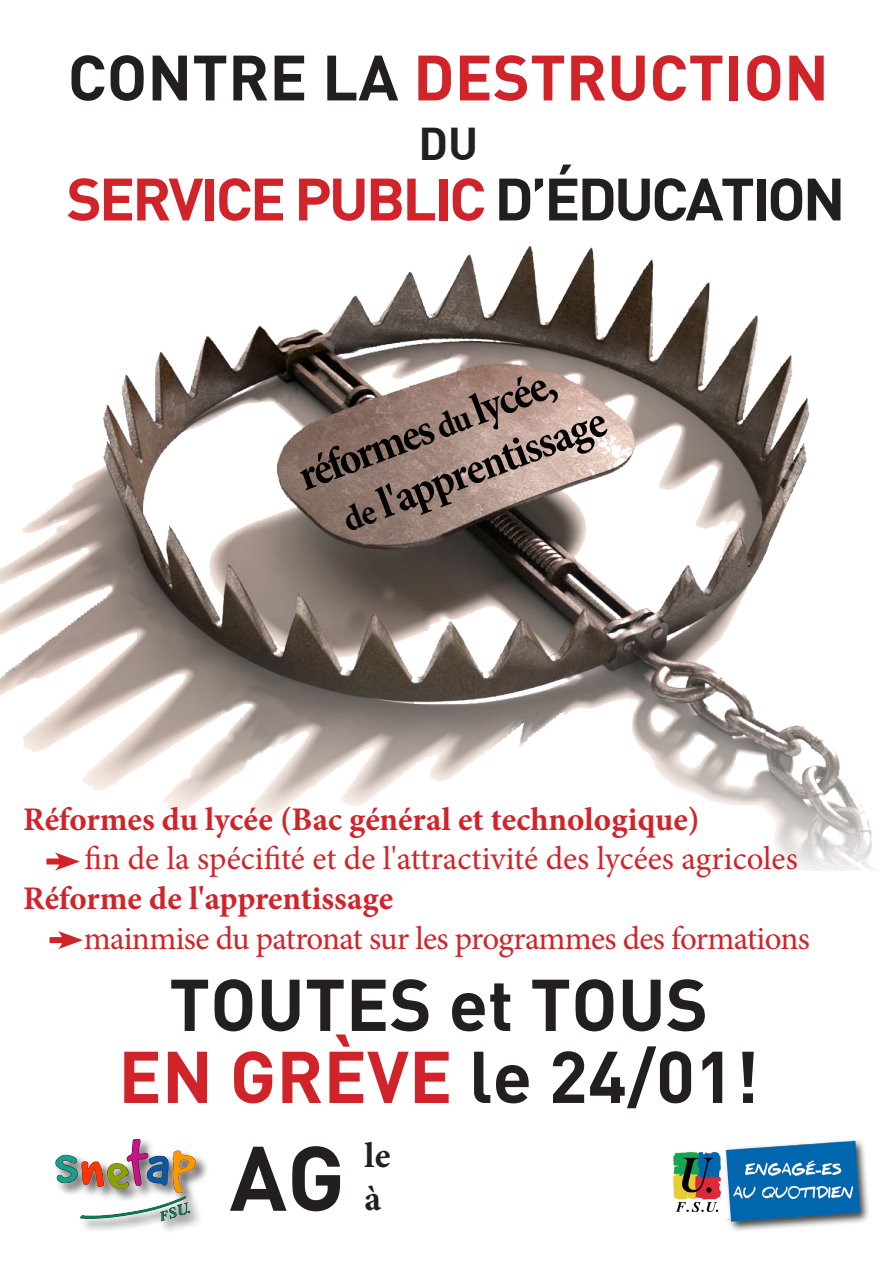
<style>
.page{position:relative;width:893px;height:1263px;background:#fff}
.page>*{position:absolute;margin:0;border:0;box-sizing:border-box;transform-origin:0 0}
.t1{font:90px "DIN Bold";color:#231f20}
.t2{font:72px "DIN Bold";color:#231f20}
.t3{font:63px "DIN Bold";color:#d1232a}
.t4{font:58.8px "DIN Bold";letter-spacing:-.05em;color:#d1232a}
.t5{font:700 condensed 45px/54.3px "Minion Pro";color:#000}
.t6{font:45px "DIN Bold";color:#231f20}
.t7{font:700 36px "Minion Pro";color:#231f20}
.t8{font:33px "Minion Pro";letter-spacing:-.015em;color:#d1232a}
.t9{font:700 33px "Minion Pro";color:#d1232a}
.s1{color:#231f20}
.s2{font-size:36px}
.s3{color:#d1232a}
</style>
<div class="page">
<img style="left:0;top:246px;width:874px;height:624px">
<img style="left:672px;top:1140px;width:197px;height:91px">
<div style="left:54px;top:1137px;width:156px;height:97px;background:#231f20;opacity:.75"></div>
<img style="left:54px;top:1137px;width:145px;height:89px">
<div style="left:46px;top:858px;width:19px;height:6px;background:#d1232a"></div>
<svg style="left:55px;top:852px;width:25px;height:19px"></svg>
<div style="left:50px;top:937px;width:18px;height:6px;background:#d1232a"></div>
<svg style="left:58px;top:931px;width:25px;height:18px"></svg>
<p class="t3" style="left:68px;top:36px;width:763px"><span class="s1">CONTRE LA</span> DESTRUCTION</p>
<p class="t6" style="left:418px;top:115px;width:61px">DU</p>
<p class="t4" style="left:66px;top:161px;width:780px">SERVICE PUBLIC <span class="s1">D’ÉDUCATION</span></p>
<h3 class="t5" style="left:314px;top:443px;width:281px;text-indent:-26px;rotate:-21deg">réformes <span class="s2">du</span> lycée, <span class="s2">de</span> l'apprentissage</h3>
<p class="t9" style="left:23px;top:796px;width:678px">Réformes du lycée (Bac général et technologique)</p>
<p class="t8" style="left:85px;top:837px;width:715px">fin de la spécifité et de l'attractivité des lycées agricoles</p>
<p class="t9" style="left:23px;top:875px;width:371px">Réforme de l'apprentissage</p>
<p class="t8" style="left:84px;top:916px;width:727px">mainmise du patronat sur les programmes des formations</p>
<p class="t2" style="left:169px;top:958px;width:541px">TOUTES et TOUS</p>
<p class="t2" style="left:118px;top:1030px;width:642px"><span class="s3">EN GRÈVE</span> le 24/01!</p>
<p class="t1" style="left:230px;top:1119px;width:117px">AG</p>
<p class="t7" style="left:365px;top:1129px;width:27px">le</p>
<p class="t7" style="left:365px;top:1173px;width:18px">à</p>
</div>
